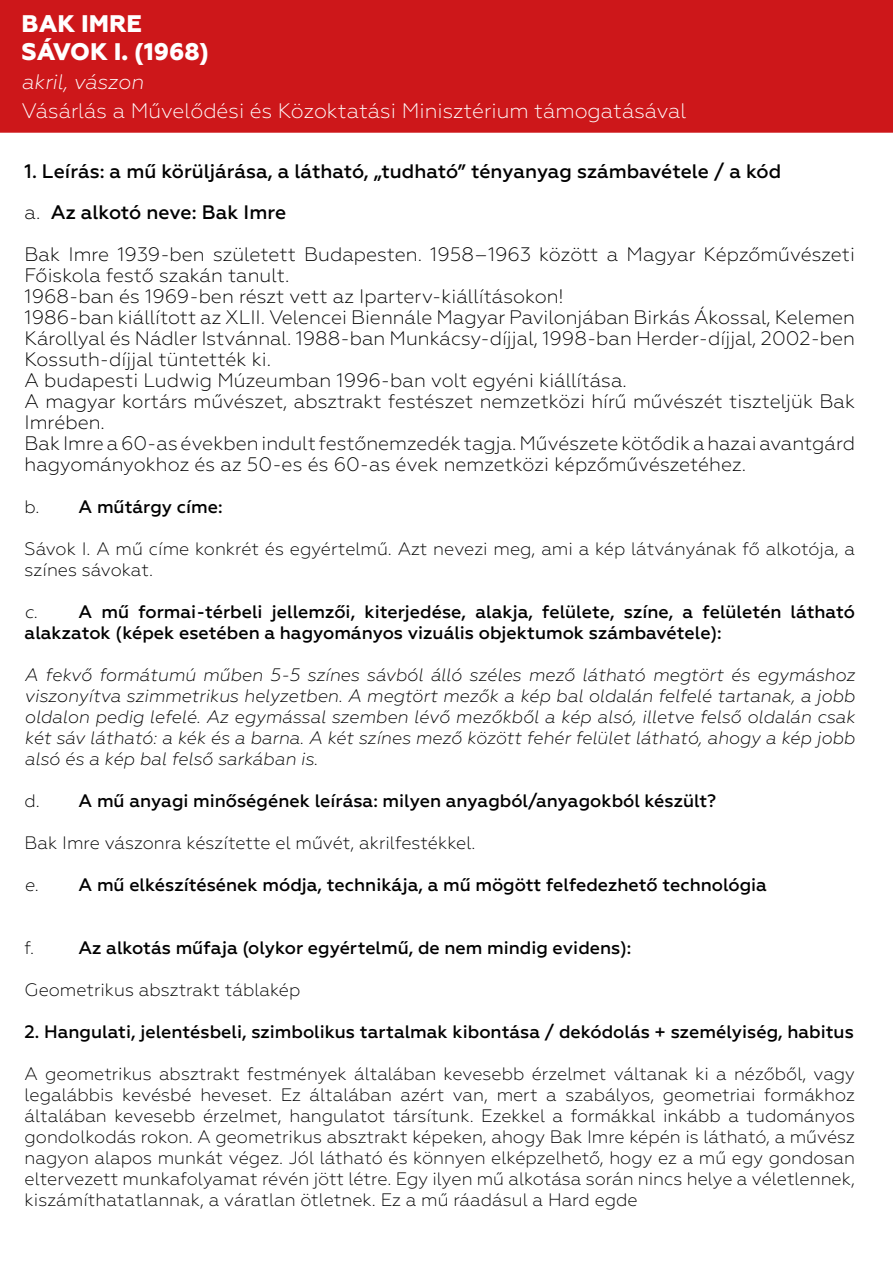
<style>
.page{position:relative;width:893px;height:1263px;background:#fff}
.page>*{position:absolute;margin:0;border:0;box-sizing:border-box;transform-origin:0 0}
.t1{font:800 24px/28.8px "Geometria";color:#fff}
.t2{font:300 21px "Geometria";color:#fff}
.t3{font:italic 300 21px "Geometria";color:#fff}
.t4{font:300 19.5px/21px "Geometria";color:#000}
.t5{font:500 19.5px/41.2px "Geometria";color:#000}
.t6{font:300 18px/21px "Geometria";color:#000}
.t7{font:500 18px/21px "Geometria";color:#000}
.t8{font:italic 300 18px/21px "Geometria";color:#000;text-align:justify}
.s1{font-weight:300}
.s2{font-weight:300;font-style:italic}
</style>
<div class="page">
<div style="left:1px;top:1px;width:891px;height:131px;background:#cd171a"></div>
<div style="left:0;top:0;width:893px;height:133px;border:2px solid #cd171a"></div>
<h1 class="t1" style="left:22px;top:9px;width:189px">BAK IMRE<br>SÁVOK I. (1968)</h1>
<p class="t3" style="left:22px;top:70px;width:123px">akril, vászon</p>
<p class="t2" style="left:22px;top:99px;width:666px">Vásárlás a Művelődési és Közoktatási Minisztérium támogatásával</p>
<p class="t5" style="left:25px;top:151px;width:832px">1. Leírás: a mű körüljárása, a látható, „tudható” tényanyag számbavétele / a kód<br><span class="s1">a.</span> Az alkotó neve: Bak Imre<br><span class="s1">Bak Imre 1939-ben született Budapesten. 1958–1963 között a Magyar Képzőművészeti</span></p>
<p class="t4" style="left:25px;top:264px;width:832px">Főiskola festő szakán tanult.<br>1968-ban és 1969-ben részt vett az Iparterv-kiállításokon!<br>1986-ban kiállított az XLII. Velencei Biennále Magyar Pavilonjában Birkás Ákossal, Kelemen Károllyal és Nádler Istvánnal. 1988-ban Munkácsy-díjjal, 1998-ban Herder-díjjal, 2002-ben Kossuth-díjjal tüntették ki.<br>A budapesti Ludwig Múzeumban 1996-ban volt egyéni kiállítása.<br>A magyar kortárs művészet, absztrakt festészet nemzetközi hírű művészét tiszteljük Bak Imrében.<br>Bak Imre a 60-as években indult festőnemzedék tagja. Művészete kötődik a hazai avantgárd hagyományokhoz és az 50-es és 60-as évek nemzetközi képzőművészetéhez.</p>
<p class="t7" style="left:25px;top:496px;width:200px"><span class="s1">b.</span> A műtárgy címe:</p>
<p class="t6" style="left:25px;top:538px;width:832px">Sávok I. A mű címe konkrét és egyértelmű. Azt nevezi meg, ami a kép látványának fő alkotója, a színes sávokat.</p>
<p class="t7" style="left:25px;top:601px;width:832px"><span class="s2">c.</span> A mű formai-térbeli jellemzői, kiterjedése, alakja, felülete, színe, a felületén látható alakzatok (képek esetében a hagyományos vizuális objektumok számbavétele):</p>
<p class="t8" style="left:25px;top:664px;width:832px">A fekvő formátumú műben 5-5 színes sávból álló széles mező látható megtört és egymáshoz viszonyítva szimmetrikus helyzetben. A megtört mezők a kép bal oldalán felfelé tartanak, a jobb oldalon pedig lefelé. Az egymással szemben lévő mezőkből a kép alsó, illetve felső oldalán csak két sáv látható: a kék és a barna. A két színes mező között fehér felület látható, ahogy a kép jobb alsó és a kép bal felső sarkában is.</p>
<p class="t7" style="left:25px;top:790px;width:693px"><span class="s1">d.</span> A mű anyagi minőségének leírása: milyen anyagból/anyagokból készült?</p>
<p class="t6" style="left:25px;top:832px;width:452px">Bak Imre vászonra készítette el művét, akrilfestékkel.</p>
<p class="t7" style="left:25px;top:874px;width:744px"><span class="s2">e.</span> A mű elkészítésének módja, technikája, a mű mögött felfedezhető technológia</p>
<p class="t6" style="left:25px;top:937px;width:11px">f.</p>
<p class="t7" style="left:79px;top:937px;width:554px">Az alkotás műfaja (olykor egyértelmű, de nem mindig evidens):</p>
<p class="t6" style="left:25px;top:979px;width:277px">Geometrikus absztrakt táblakép</p>
<p class="t7" style="left:25px;top:1021px;width:831px">2. Hangulati, jelentésbeli, szimbolikus tartalmak kibontása / dekódolás + személyiség, habitus</p>
<p class="t6" style="left:25px;top:1063px;width:832px;text-align:justify">A geometrikus absztrakt festmények általában kevesebb érzelmet váltanak ki a nézőből, vagy legalábbis kevésbé heveset. Ez általában azért van, mert a szabályos, geometriai formákhoz általában kevesebb érzelmet, hangulatot társítunk. Ezekkel a formákkal inkább a tudományos gondolkodás rokon. A geometrikus absztrakt képeken, ahogy Bak Imre képén is látható, a művész nagyon alapos munkát végez. Jól látható és könnyen elképzelhető, hogy ez a mű egy gondosan eltervezett munkafolyamat révén jött létre. Egy ilyen mű alkotása során nincs helye a véletlennek, kiszámíthatatlannak, a váratlan ötletnek. Ez a mű ráadásul a Hard egde</p>
</div>
